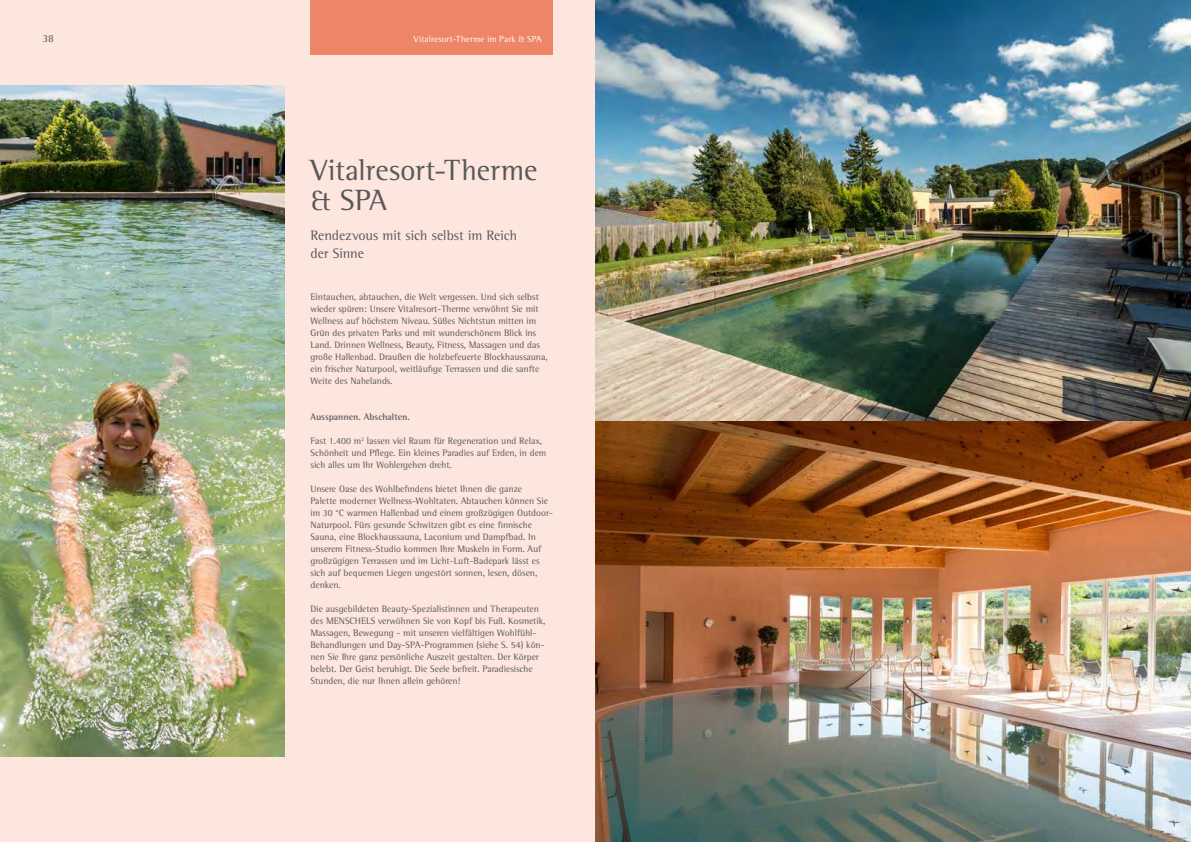
<style>
.page{position:relative;width:1191px;height:842px;background:#fff}
.page>*{position:absolute;margin:0;border:0;box-sizing:border-box;transform-origin:0 0}
.t1{font:30px/30px "Rotis Semi Serif Std";letter-spacing:.005em;color:#58585a}
.t2{font:14px/18px "Rotis Semi Serif Std";color:#58585a}
.t3{font:11px "Rotis Semi Serif Std";color:#58585a}
.t4{font:9.5px/12px "Rotis Semi Serif Std";color:#58585a}
.t5{font:700 9.5px "Rotis Semi Serif Std";color:#58585a}
.t6{font:9px "Rotis Semi Serif Std";letter-spacing:.02em;color:#fff}
</style>
<div class="page">
<div style="left:0;top:0;width:595px;height:842px;background:#fce6dd"></div>
<div style="left:310px;top:0;width:243px;height:54px;background:#ef8568"></div>
<img style="left:0;top:85px;width:285px;height:672px">
<img style="left:595px;top:0;width:596px;height:842px">
<p class="t3" style="left:43px;top:32px;width:13px">38</p>
<p class="t6" style="left:413px;top:34px;width:129px">Vitalresort-Therme im Park &amp; SPA</p>
<h1 class="t1" style="left:310px;top:155px;width:228px">Vitalresort-Therme &amp; SPA</h1>
<h2 class="t2" style="left:310px;top:226px;width:208px">Rendezvous mit sich selbst im Reich der Sinne</h2>
<p class="t4" style="left:310px;top:291px;width:239px">Eintauchen, abtauchen, die Welt vergessen. Und sich selbst wieder spüren: Unsere Vitalresort-Therme verwöhnt Sie mit Wellness auf höchstem Niveau. Süßes Nichtstun mitten im Grün des privaten Parks und mit wunderschönem Blick ins Land. Drinnen Wellness, Beauty, Fitness, Massagen und das große Hallenbad. Draußen die holzbefeuerte Blockhaussauna, ein frischer Naturpool, weitläufige Terrassen und die sanfte Weite des Nahelands.</p>
<p class="t5" style="left:310px;top:411px;width:101px">Ausspannen. Abschalten.</p>
<p class="t4" style="left:310px;top:435px;width:237px">Fast 1.400 m<sup>2</sup> lassen viel Raum für Regeneration und Relax,<br>Schönheit und Pflege. Ein kleines Paradies auf Erden, in dem sich alles um Ihr Wohlergehen dreht.</p>
<p class="t4" style="left:310px;top:483px;width:244px">Unsere Oase des Wohlbefindens bietet Ihnen die ganze<br>Palette moderner Wellness-Wohltaten. Abtauchen können Sie im 30 °C warmen Hallenbad und einem großzügigen Outdoor-Naturpool. Fürs gesunde Schwitzen gibt es eine finnische Sauna, eine Blockhaussauna, Laconium und Dampfbad. In unserem Fitness-Studio kommen Ihre Muskeln in Form. Auf großzügigen Terrassen und im Licht-Luft-Badepark lässt es sich auf bequemen Liegen ungestört sonnen, lesen, dösen, denken.</p>
<p class="t4" style="left:310px;top:603px;width:236px">Die ausgebildeten Beauty-Spezialistinnen und Therapeuten des MENSCHELS verwöhnen Sie von Kopf bis Fuß. Kosmetik, Massagen, Bewegung - mit unseren vielfältigen Wohlfühl-Behandlungen und Day-SPA-Programmen (siehe S. 54) kön&shy;nen Sie Ihre ganz persönliche Auszeit gestalten. Der Körper belebt. Der Geist beruhigt. Die Seele befreit. Paradiesische Stunden, die nur Ihnen allein gehören!</p>
</div>
